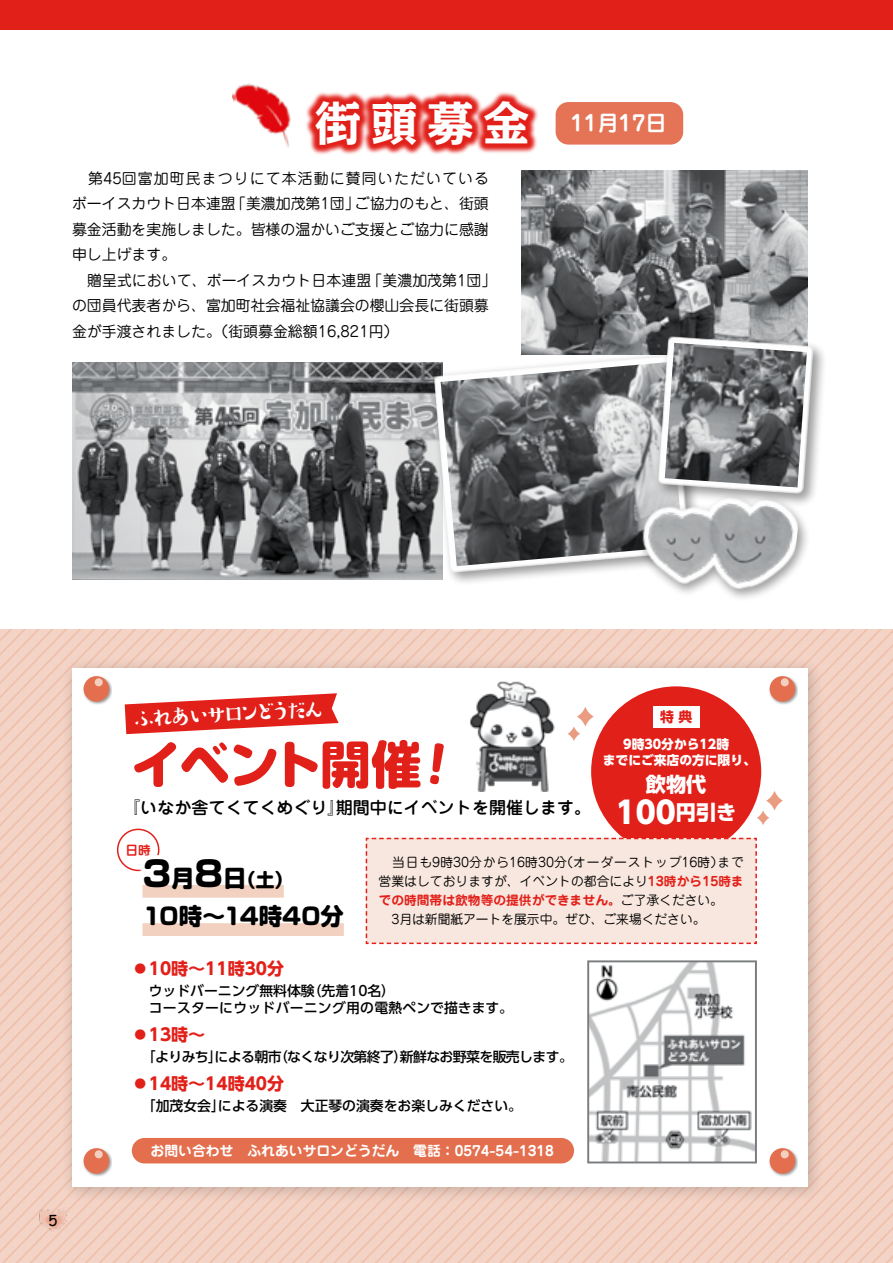
<style>
.page{position:relative;width:893px;height:1263px;background:#fff}
.page>*{position:absolute;margin:0;border:0;box-sizing:border-box;transform-origin:0 0}
.t1{font:800 51px "Soft Go Std";letter-spacing:-.04em;color:#e2201a}
.t2{font:800 30.3px "UD Shin Go Pro";color:#fff}
.t3{font:500 25.5px "Suzumushi Std";color:#fff}
.t4{font:800 23.4px "Soft Go Std";color:#000}
.t5{font:700 21.3px "Jun 501 Pro";color:#fff}
.t6{font:800 20.25px "UD Shin Go Pro";color:#fff}
.t7{font:800 18.75px "Soft Go Std";color:#000}
.t8{font:500 16.95px "Jun 34 Pro";color:#000}
.t9{font:700 16.95px "UD Shin Go Pro";color:#e2201a}
.t10{font:14.85px/25.5px "Jun 201 Pro";color:#000}
.t11{font:14.85px "Comic Sans MS";color:#000}
.t12{font:500 13.8px/17px "UD Shin Go Pro";color:#000}
.t13{font:500 13.8px "UD Shin Go Pro";letter-spacing:-.04em;color:#000}
.t14{font:700 13.8px "Jun 501 Pro";color:#fff}
.t15{font:700 13.8px "UD Shin Go Pro";color:#e2201a}
.t16{font:12.75px/19.2px "Jun 201 Pro";color:#000}
.t17{font:700 12.75px "Jun 501 Pro";color:#e2201a}
.t18{font:800 12.75px/15.9px "UD Shin Go Pro";color:#fff;text-align:center}
.s1{font-family:"Kakumin Pro";font-size:46.8px}
.s2{font-size:20.25px}
.s3{font-family:"Jun 501 Pro";font-weight:700;color:#e2201a}
.s4{font-family:"Jun 201 Pro";font-weight:400;color:#000}
.s5{font-size:35.1px}
.s6{font-size:23.4px}
</style>
<div class="page">
<img style="left:0;top:629px;width:893px;height:634px">
<div style="left:60px;top:656px;width:764px;height:547px;background:#000;opacity:.2"></div>
<div style="left:72px;top:668px;width:736px;height:518px;background:#fff"></div>
<div style="left:768px;top:675px;width:30px;height:30px;background:#000;opacity:.4"></div>
<div style="left:770px;top:676px;width:25px;height:26px;background:#e46f4e;border-radius:50%"></div>
<div style="left:781px;top:678px;width:8px;height:8px;background:#f2cfbe;border-radius:50%"></div>
<div style="left:768px;top:1147px;width:30px;height:30px;background:#000;opacity:.4"></div>
<div style="left:770px;top:1148px;width:25px;height:26px;background:#e46f4e;border-radius:50%"></div>
<div style="left:781px;top:1150px;width:8px;height:8px;background:#f2cfbe;border-radius:50%"></div>
<div style="left:82px;top:675px;width:30px;height:30px;background:#000;opacity:.4"></div>
<div style="left:84px;top:676px;width:25px;height:26px;background:#e46f4e;border-radius:50%"></div>
<div style="left:95px;top:678px;width:8px;height:8px;background:#f2cfbe;border-radius:50%"></div>
<div style="left:82px;top:1147px;width:30px;height:30px;background:#000;opacity:.4"></div>
<div style="left:84px;top:1148px;width:25px;height:26px;background:#e46f4e;border-radius:50%"></div>
<div style="left:95px;top:1150px;width:8px;height:8px;background:#f2cfbe;border-radius:50%"></div>
<img style="left:522px;top:171px;width:286px;height:180px">
<img style="left:72px;top:362px;width:357px;height:217px">
<div style="left:0;top:0;width:893px;height:30px;background:#e2201a"></div>
<div style="left:429px;top:351px;width:274px;height:235px;background:#000;opacity:.4"></div>
<svg style="left:434px;top:355px;width:203px;height:218px"></svg>
<img style="left:441px;top:362px;width:196px;height:204px">
<div style="left:653px;top:331px;width:174px;height:176px;background:#000;opacity:.4"></div>
<svg style="left:637px;top:336px;width:177px;height:171px;background:#888a8b"></svg>
<img style="left:634px;top:469px;width:174px;height:130px">
<img style="left:38px;top:1208px;width:30px;height:24px">
<img style="left:232px;top:83px;width:59px;height:65px">
<div style="left:132px;top:1138px;width:442px;height:25px;background:#e46f4e;border-radius:13px"></div>
<svg style="left:306px;top:92px;width:232px;height:63px;background:#e95a56"></svg>
<div style="left:556px;top:102px;width:127px;height:43px;background:#e57355;border-radius:13px"></div>
<div style="left:591px;top:686px;width:170px;height:170px;background:#e2201a;border-radius:50%"></div>
<div style="left:653px;top:706px;width:47px;height:21px;background:#fff"></div>
<img style="left:470px;top:681px;width:85px;height:110px">
<svg style="left:125px;top:693px;width:214px;height:41px"></svg>
<img style="left:590px;top:963px;width:164px;height:197px">
<div style="left:587px;top:960px;width:170px;height:203px;border:2px solid #7a7d7f"></div>
<div style="left:365px;top:837px;width:392px;height:108px;background:#f8e7de"></div>
<svg style="left:568px;top:726px;width:12px;height:15px"></svg>
<svg style="left:577px;top:707px;width:17px;height:19px"></svg>
<svg style="left:757px;top:810px;width:12px;height:15px"></svg>
<svg style="left:766px;top:791px;width:17px;height:19px"></svg>
<div style="left:117px;top:829px;width:42px;height:42px;border:1px solid #e2201a;border-radius:50%"></div>
<div style="left:138px;top:854px;width:210px;height:86px;background:#fff"></div>
<div style="left:142px;top:885px;width:142px;height:13px;background:#f3d1c0"></div>
<div style="left:142px;top:923px;width:202px;height:13px;background:#f3d1c0"></div>
<h3 class="t5" style="left:315px;top:106px;width:353px"><span class="s1">街頭募金</span> 11月17日</h3>
<p class="t10" style="left:72px;top:164px;width:426px">　第45回富加町民まつりにて本活動に賛同いただいているボーイスカウト日本連盟「美濃加茂第1団」ご協力のもと、街頭募金活動を実施しました。皆様の温かいご支援とご協力に感謝申し上げます。<br>　贈呈式において、ボーイスカウト日本連盟「美濃加茂第1団」の団員代表者から、富加町社会福祉協議会の櫻山会長に街頭募金が手渡されました。（街頭募金総額16,821円）</p>
<p class="t11" style="left:49px;top:1209px;width:11px">5</p>
<h3 class="t3" style="left:130px;top:702px;width:197px;rotate:-3deg">ふれあいサロンどうだん</h3>
<p class="t15" style="left:660px;top:706px;width:34px">特 典</p>
<p class="t18" style="left:603px;top:736px;width:155px">9時30分から12時<br>までにご来店の方に限り、</p>
<h3 class="t6" style="left:646px;top:768px;width:62px">飲物代</h3>
<h2 class="t2" style="left:616px;top:787px;width:122px">100<span class="s2">円引き</span></h2>
<h1 class="t1" style="left:131px;top:728px;width:293px">イベント開催</h1>
<p class="t8" style="left:123px;top:794px;width:469px">『いなか舎てくてくめぐり』期間中にイベントを開催します。</p>
<p class="t16" style="left:379px;top:851px;width:367px">　当日も9時30分から16時30分（オーダーストップ16時）まで営業はしておりますが、イベントの都合により<span class="s3">13時から15時ま</span></p>
<p class="t17" style="left:379px;top:890px;width:346px">での時間帯は飲物等の提供ができません。<span class="s4">ご了承ください。</span></p>
<p class="t16" style="left:379px;top:909px;width:328px">　3月は新聞紙アートを展示中。ぜひ、ご来場ください。</p>
<p class="t17" style="left:125px;top:840px;width:27px">日時</p>
<p class="t7" style="left:142px;top:866px;width:152px"><span class="s5">3</span><span class="s6">月</span><span class="s5">8</span><span class="s6">日</span>（土）</p>
<h3 class="t4" style="left:142px;top:900px;width:203px">10時〜14時40分</h3>
<p class="t9" style="left:132px;top:955px;width:154px">◦10時〜11時30分</p>
<p class="t12" style="left:149px;top:982px;width:366px">ウッドバーニング無料体験（先着10名）<br>コースターにウッドバーニング用の電熱ペンで描きます。</p>
<p class="t9" style="left:132px;top:1021px;width:75px">◦13時〜</p>
<p class="t13" style="left:142px;top:1045px;width:432px">「よりみち」による朝市（なくなり次第終了）新鮮なお野菜を販売します。</p>
<p class="t9" style="left:132px;top:1070px;width:154px">◦14時〜14時40分</p>
<p class="t12" style="left:142px;top:1097px;width:382px">「加茂女会」による演奏　大正琴の演奏をお楽しみください。</p>
<p class="t14" style="left:151px;top:1140px;width:405px">お問い合わせ　ふれあいサロンどうだん　電話：0574-54-1318</p>
</div>
